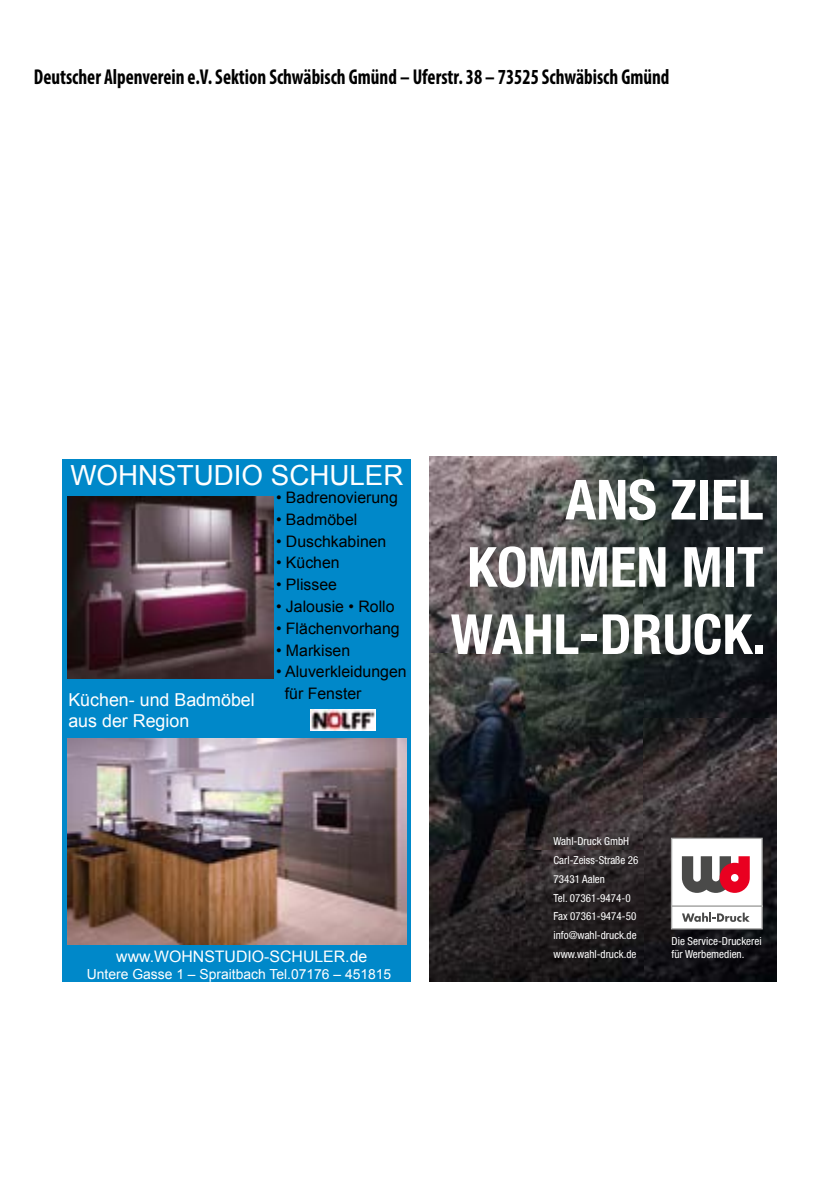
<style>
.page{position:relative;width:840px;height:1191px;background:#fff}
.page>*{position:absolute;margin:0;border:0;box-sizing:border-box;transform-origin:0 0}
.t1{font:700 condensed 55.4px/67.2px "Helvetica Neue";color:#fff;text-align:justify}
.t2{font:27.8px "Arial";color:#fff}
.t3{font:700 condensed 21.6px "Myriad Pro";color:#000;scale:.89 1}
.t4{font:17.8px/21.4px "Arial";color:#fff}
.t5{font:15.8px/21.8px "Arial";color:#000}
.t6{font:15.8px "Arial";color:#fff}
.t7{font:13.8px "Arial";color:#fff}
.t8{font:condensed 11.2px/13.4px "Helvetica Neue LT Pro";color:#fff}
.t9{font:condensed 11px/18.8px "Helvetica Neue LT Pro";color:#fff}
</style>
<div class="page">
<div style="left:63px;top:459px;width:348px;height:522px;background:#0088c9"></div>
<img style="left:67px;top:496px;width:206px;height:182px">
<img style="left:67px;top:738px;width:339px;height:206px">
<img style="left:310px;top:710px;width:65px;height:20px">
<img style="left:429px;top:456px;width:346px;height:525px">
<div style="left:671px;top:838px;width:90px;height:90px;background:#fff"></div>
<div style="left:670px;top:837px;width:92px;height:92px;border:1px solid #aaaaa9"></div>
<svg style="left:681px;top:856px;width:68px;height:37px"></svg>
<svg style="left:671px;top:905px;width:90px;height:23px"></svg>
<h3 class="t3" style="left:34px;top:63px;width:715px">Deutscher Alpenverein e.V. Sektion Schwäbisch Gmünd – Uferstr. 38 – 73525 Schwäbisch Gmünd</h3>
<h2 class="t2" style="left:70px;top:456px;width:334px">WOHNSTUDIO SCHULER</h2>
<p class="t4" style="left:68px;top:688px;width:188px">Küchen- und Badmöbel aus der Region</p>
<p class="t5" style="left:276px;top:486px;width:123px">• Badrenovierung</p>
<p class="t5" style="left:276px;top:508px;width:83px">• Badmöbel</p>
<p class="t5" style="left:276px;top:530px;width:112px">• Duschkabinen</p>
<p class="t5" style="left:276px;top:552px;width:65px">• Küchen</p>
<p class="t5" style="left:276px;top:573px;width:63px">• Plissee</p>
<p class="t5" style="left:276px;top:595px;width:120px">• Jalousie • Rollo</p>
<p class="t5" style="left:276px;top:617px;width:125px">• Flächenvorhang</p>
<p class="t5" style="left:276px;top:639px;width:76px">• Markisen</p>
<p class="t5" style="left:285px;top:661px;width:123px;text-indent:-9px">• Aluverkleidungen für Fenster</p>
<p class="t6" style="left:116px;top:945px;width:252px">www.WOHNSTUDIO-SCHULER.de</p>
<p class="t7" style="left:87px;top:964px;width:306px">Untere Gasse 1 – Spraitbach Tel.07176 – 451815</p>
<h1 class="t1" style="left:450px;top:465px;width:316px;text-indent:115px">ANS ZIEL KOMMEN MIT WAHL-DRUCK.</h1>
<p class="t9" style="left:553px;top:832px;width:86px">Wahl-Druck GmbH<br>Carl-Zeiss-Straße 26<br>73431 Aalen<br>Tel. 07361-9474-0<br>Fax 07361-9474-50 info@wahl-druck.de www.wahl-druck.de</p>
<p class="t8" style="left:671px;top:934px;width:92px">Die Service-Druckerei für Werbemedien.</p>
</div>
